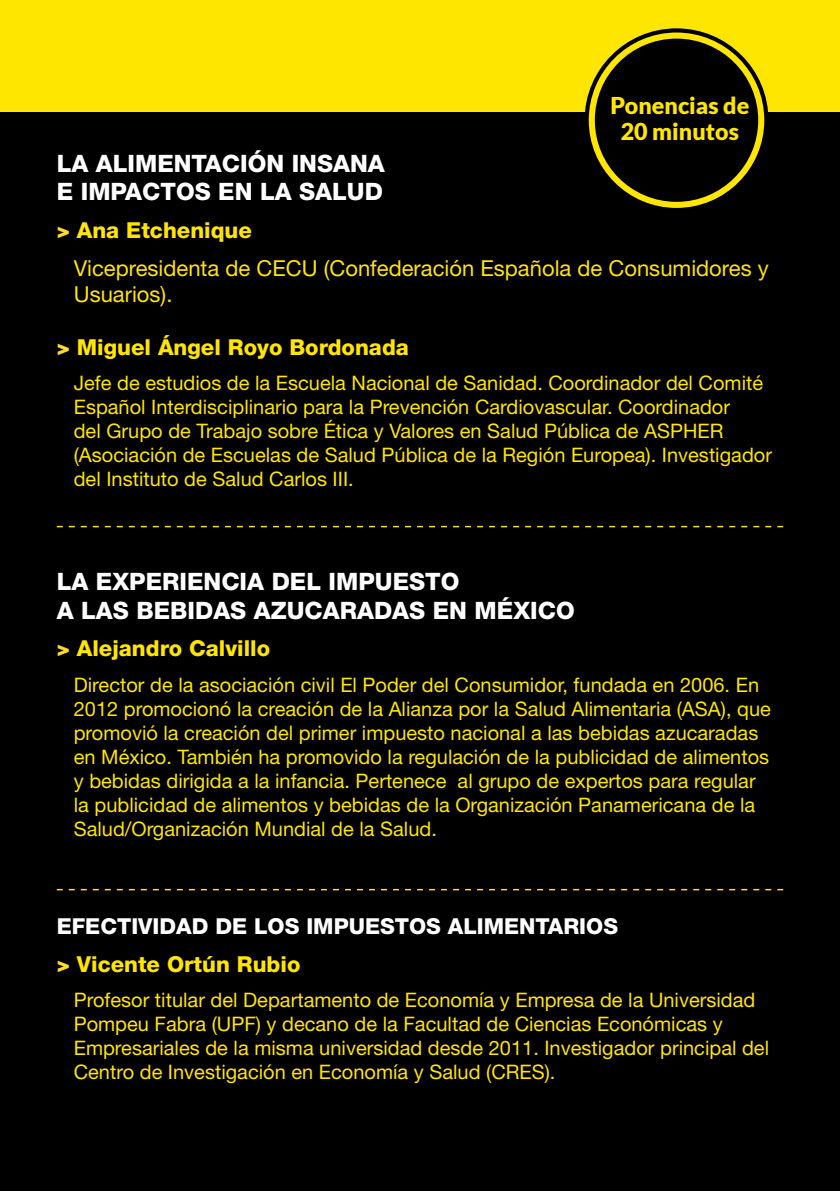
<style>
.page{position:relative;width:840px;height:1191px;background:#fff}
.page>*{position:absolute;margin:0;border:0;box-sizing:border-box;transform-origin:0 0}
.t1{font:800 24px/28.8px "Helvetica Neue LT Std";color:#fff}
.t2{font:900 23.2px/25.8px "Lato";color:#ffe600;text-align:center}
.t3{font:22px/37.8px "Helvetica Neue LT Std";color:#ffe600}
.t4{font:800 22px/37.8px "Helvetica Neue LT Std";color:#fff}
.t5{font:800 22px "Helvetica Neue LT Std";color:#ffe600}
.t6{font:20px/24px "Helvetica Neue LT Std";color:#ffe600}
.s1{font-weight:900;color:#fddb2b}
.s2{font-weight:800}
.s3{color:#ffe600}
</style>
<div class="page">
<div style="left:0;top:0;width:839px;height:167px;background:#ffe600"></div>
<div style="left:0;top:112px;width:839px;height:1079px;background:#000"></div>
<svg style="left:586px;top:30px;width:180px;height:180px;fill:#ffe600"></svg>
<div style="left:584px;top:28px;width:184px;height:184px;border:4px solid #000;border-radius:50%"></div>
<div style="left:594px;top:39px;width:163px;height:163px;background:#000;border-radius:50%"></div>
<svg style="left:57px;top:526px;width:725px;height:1px"></svg>
<svg style="left:57px;top:889px;width:725px;height:1px"></svg>
<p class="t2" style="left:610px;top:92px;width:140px">Ponencias de<br>20 minutos</p>
<p class="t1" style="left:57px;top:148px;width:326px">LA ALIMENTACIÓN INSANA<br>E IMPA</p>
<p class="t1" style="left:142px;top:177px;width:242px">CTOS EN LA SALUD</p>
<p class="t3" style="left:74px;top:211px;width:696px;text-indent:-17px"><span class="s1">&gt;</span> <span class="s2">ANA ETCHENIQUE<br></span>Vicepresidenta de CECU (Confederación Española de Consumidores y</p>
<p class="t3" style="left:74px;top:275px;width:100px">Usuarios).</p>
<p class="t5" style="left:57px;top:334px;width:353px"><span class="s1">&gt;</span> MIGUEL ÁNGEL ROYO BORDONADA</p>
<p class="t6" style="left:74px;top:371px;width:699px">Jefe de estudios de la Escuela Nacional de Sanidad. Coordinador del Comité Español Interdisciplinario para la Prevención Cardiovascular. Coordinador<br>del Grupo de Trabajo sobre Ética y Valores en Salud Pública de ASPHER (Asociación de Escuelas de Salud Pública de la Región Europea). Investigador del Instituto de Salud Carlos III.</p>
<p class="t1" style="left:57px;top:566px;width:400px">LA EXPERIENCIA DEL IMPUESTO<br>A LAS BEBIDAS AZUCARA</p>
<p class="t1" style="left:374px;top:595px;width:198px">DAS EN MÉXICO</p>
<p class="t5" style="left:57px;top:635px;width:215px"><span class="s1">&gt;</span> ALEJANDRO CALVILLO</p>
<p class="t6" style="left:74px;top:672px;width:698px">Director de la asociación civil El Poder del Consumidor, fundada en 2006. En 2012 promocionó la creación de la Alianza por la Salud Alimentaria (ASA), que promovió la creación del primer impuesto nacional a las bebidas azucaradas en México. También ha promovido la regulación de la publicidad de alimentos y bebidas dirigida a la infancia. Pertenece al grupo de expertos para regular la publicidad de alimentos y bebidas de la Organización Panamericana de la Salud/Organización Mundial de la Salud.</p>
<p class="t4" style="left:57px;top:907px;width:562px">EFECTIVIDAD DE LOS IMPUESTOS ALIMENTARIOS <span class="s1">&gt;</span> <span class="s3">VICENTE ORTÚN RUBIO</span></p>
<p class="t6" style="left:74px;top:987px;width:696px">Profesor titular del Departamento de Economía y Empresa de la Universidad Pompeu Fabra (UPF) y decano de la Facultad de Ciencias Económicas y Empresariales de la misma universidad desde 2011. Investigador principal del Centro de Investigación en Economía y Salud (CRES).</p>
</div>
